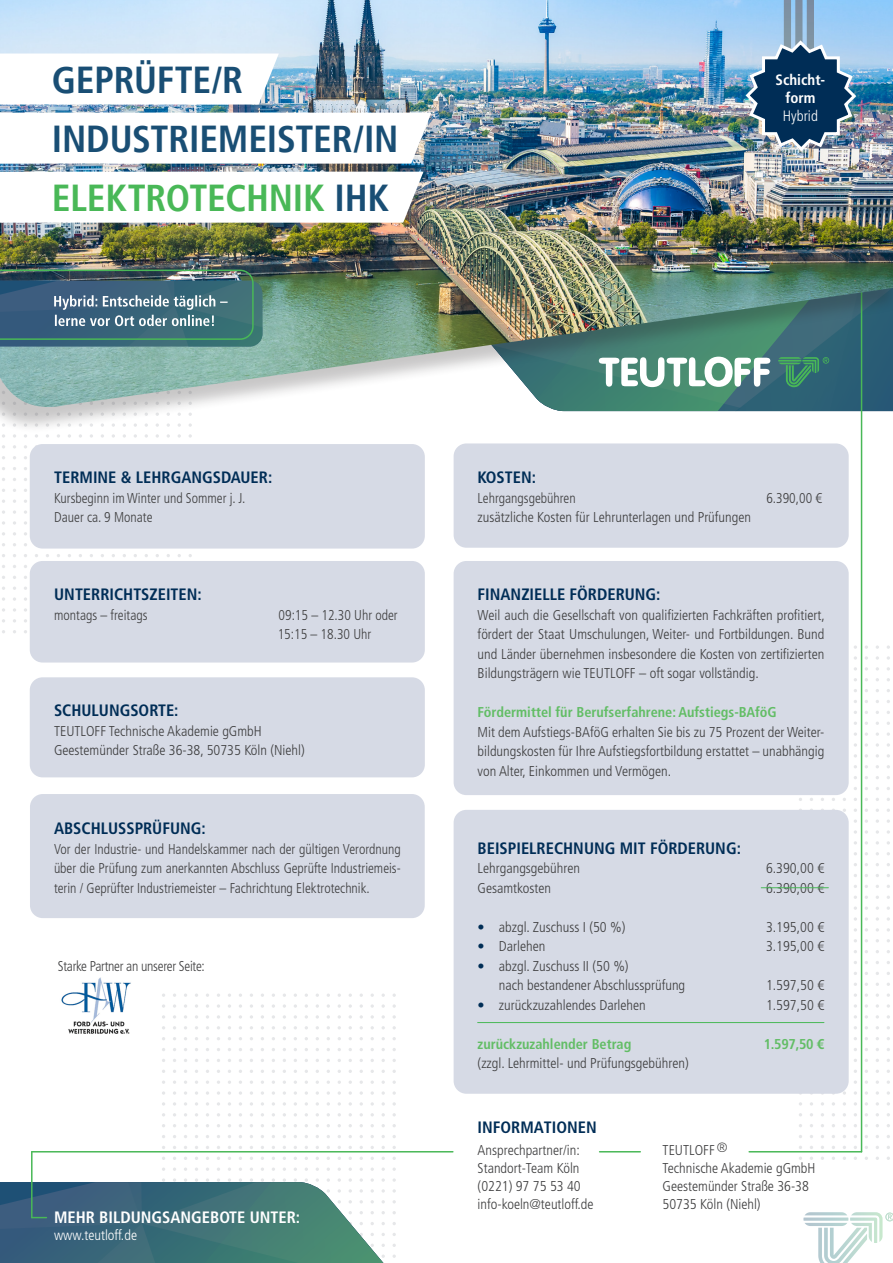
<style>
.page{position:relative;width:893px;height:1263px;background:#fff}
.page>*{position:absolute;margin:0;border:0;box-sizing:border-box;transform-origin:0 0}
.TL_Headline{font:700 condensed 37.5px/59.1px "Frutiger LT";letter-spacing:-.005em;color:#194e74}
.Absatzformat_1{font:700 condensed 16.5px "Frutiger LT Std";color:#002d56}
.t1{font:700 condensed 16.5px "Frutiger LT Std";color:#fff}
.t2{font:700 condensed 15px "Frutiger LT Std";color:#fff}
.t3{font:300 condensed 15px "Frutiger LT Std";color:#fff}
.Absatzformat_1-2{font:300 condensed 14.25px/19.5px "Frutiger LT Std";color:#3e3e3f}
.Absatzformat_1-3{font:300 condensed 14.25px/19.5px "Frutiger LT Std";color:#3e3e3f;text-align:justify;scale:.96 1}
.Absatzformat_1-4{font:700 condensed 14.25px "Frutiger LT Std";color:#62bd65}
.Absatzformat_1-5{font:300 condensed 14.25px "Frutiger LT Std";letter-spacing:-.02em;color:#3e3e3f;scale:.96 1}
.t4{font:300 condensed 14.25px "Frutiger LT Std";color:#fff}
.s1{color:#49b857}
.s2{color:#002d56}
</style>
<div class="page">
<div style="left:30px;top:444px;width:395px;height:105px;background:#d6dae5;border-radius:13px"></div>
<div style="left:30px;top:561px;width:395px;height:101px;background:#d6dae5;border-radius:13px"></div>
<div style="left:30px;top:677px;width:395px;height:100px;background:#d6dae5;border-radius:13px"></div>
<div style="left:454px;top:561px;width:395px;height:234px;background:#d6dae5;border-radius:13px"></div>
<div style="left:454px;top:810px;width:395px;height:284px;background:#d6dae5;border-radius:13px"></div>
<div style="left:454px;top:443px;width:395px;height:105px;background:#d6dae5;border-radius:13px"></div>
<div style="left:30px;top:794px;width:395px;height:124px;background:#d6dae5;border-radius:13px"></div>
<svg style="left:867px;top:1212px;width:15px;height:31px"></svg>
<svg style="left:803px;top:1212px;width:64px;height:51px"></svg>
<svg style="left:885px;top:1212px;width:8px;height:9px"></svg>
<hr style="left:32px;top:1151px;width:421px;height:1px;background:#49b857">
<svg style="left:206px;top:1178px;width:177px;height:4px"></svg>
<svg style="left:0;top:1182px;width:396px;height:81px;background:#52758d"></svg>
<svg style="left:122px;top:1182px;width:261px;height:81px;background:#598987"></svg>
<hr style="left:31px;top:1152px;width:2px;height:65px;background:#49b857">
<svg style="left:32px;top:1182px;width:110px;height:41px;background:#3a607b"></svg>
<hr style="left:861px;top:267px;width:1px;height:885px;background:#49b857">
<div style="left:0;top:0;width:893px;height:434px;background:#231f20;opacity:.25"></div>
<img style="left:0;top:0;width:893px;height:409px">
<img style="left:0;top:54px;width:431px;height:112px">
<svg style="left:0;top:172px;width:423px;height:59px"></svg>
<hr style="left:761px;top:887px;width:67px;height:1px;background:#49b857">
<hr style="left:478px;top:1022px;width:346px;height:1px;background:#49b857">
<img style="left:743px;top:0;width:115px;height:153px">
<hr style="left:600px;top:1151px;width:40px;height:1px;background:#49b857">
<hr style="left:749px;top:1151px;width:112px;height:1px;background:#49b857">
<img style="left:61px;top:978px;width:70px;height:56px">
<svg style="left:0;top:270px;width:262px;height:81px;background:#4c7481"></svg>
<p class="TL_Headline" style="left:52px;top:51px;width:193px">GEPRÜFTE/R</p>
<p class="TL_Headline" style="left:52px;top:110px;width:348px">INDUSTRIEMEISTER/IN<br><span class="s1">ELEKTROTECHNIK</span> IHK</p>
<p class="t2" style="left:776px;top:71px;width:51px">Schicht-</p>
<p class="t2" style="left:785px;top:89px;width:31px">form</p>
<p class="t3" style="left:783px;top:107px;width:37px">Hybrid</p>
<p class="Absatzformat_1" style="left:54px;top:467px;width:220px">TERMINE &amp; LEHRGANGSDAUER:</p>
<p class="Absatzformat_1-3" style="left:54px;top:488px;width:201px">Kursbeginn im Winter und Sommer j. J.</p>
<p class="Absatzformat_1-3" style="left:54px;top:508px;width:104px">Dauer ca. 9 Monate</p>
<p class="Absatzformat_1" style="left:54px;top:584px;width:149px">UNTERRICHTSZEITEN:</p>
<p class="Absatzformat_1-3" style="left:54px;top:605px;width:99px">montags – freitags</p>
<p class="Absatzformat_1-3" style="left:279px;top:605px;width:126px">09:15 – 12.30 Uhr oder</p>
<p class="Absatzformat_1-3" style="left:278px;top:625px;width:99px">15:15 – 18.30 Uhr</p>
<p class="Absatzformat_1" style="left:54px;top:700px;width:126px">SCHULUNGSORTE:</p>
<p class="Absatzformat_1-2" style="left:54px;top:721px;width:209px">TEUTLOFF Technische Akademie gGmbH</p>
<p class="Absatzformat_1-2" style="left:54px;top:740px;width:252px">Geestemünder Straße 36-38, 50735 Köln (Niehl)</p>
<p class="Absatzformat_1" style="left:54px;top:818px;width:153px">ABSCHLUSSPRÜFUNG:</p>
<p class="Absatzformat_1-3" style="left:54px;top:839px;width:363px">Vor der Industrie- und Handelskammer nach der gültigen Verordnung über die Prüfung zum anerkannten Abschluss Geprüfte Industriemeis&shy;terin / Geprüfter Industriemeister – Fachrichtung Elektrotechnik.</p>
<p class="Absatzformat_1-5" style="left:58px;top:957px;width:155px">Starke Partner an unserer Seite:</p>
<p class="t1" style="left:54px;top:1207px;width:248px">MEHR BILDUNGSANGEBOTE UNTER:</p>
<p class="t4" style="left:54px;top:1226px;width:85px">www.teutloff.de</p>
<p class="Absatzformat_1" style="left:478px;top:467px;width:60px">KOSTEN:</p>
<p class="Absatzformat_1-3" style="left:478px;top:488px;width:104px">Lehrgangsgebühren</p>
<p class="Absatzformat_1-3" style="left:766px;top:488px;width:60px">6.390,00 €</p>
<p class="Absatzformat_1-2" style="left:478px;top:508px;width:275px">zusätzliche Kosten für Lehrunterlagen und Prüfungen</p>
<p class="Absatzformat_1" style="left:478px;top:584px;width:184px">FINANZIELLE FÖRDERUNG:</p>
<p class="Absatzformat_1-2" style="left:478px;top:605px;width:349px;text-align:justify">Weil auch die Gesellschaft von qualifizierten Fachkräften profitiert, fördert der Staat Umschulungen, Weiter- und Fortbildungen. Bund und Länder übernehmen insbesondere die Kosten von zertifizierten Bildungsträgern wie TEUTLOFF – oft sogar vollständig.</p>
<p class="Absatzformat_1-4" style="left:478px;top:704px;width:301px">Fördermittel für Berufserfahrene: Aufstiegs-BAföG</p>
<p class="Absatzformat_1-2" style="left:478px;top:722px;width:348px;text-align:justify">Mit dem Aufstiegs-BAföG erhalten Sie bis zu 75 Prozent der Weiter&shy;bildungskosten für Ihre Aufstiegsfortbildung erstattet – unabhängig von Alter, Einkommen und Vermögen.</p>
<p class="Absatzformat_1" style="left:478px;top:838px;width:265px">BEISPIELRECHNUNG MIT FÖRDERUNG:</p>
<p class="Absatzformat_1-2" style="left:478px;top:859px;width:104px">Lehrgangsgebühren</p>
<p class="Absatzformat_1-2" style="left:766px;top:859px;width:60px">6.390,00 €</p>
<p class="Absatzformat_1-2" style="left:478px;top:878px;width:75px">Gesamtkosten</p>
<p class="Absatzformat_1-2" style="left:766px;top:878px;width:60px">6.390,00 €</p>
<p class="Absatzformat_1-2" style="left:478px;top:917px;width:149px"><span class="s2">•</span> abzgl. Zuschuss I (50 %)</p>
<p class="Absatzformat_1-2" style="left:766px;top:917px;width:60px">3.195,00 €</p>
<p class="Absatzformat_1-2" style="left:478px;top:937px;width:69px"><span class="s2">•</span> Darlehen</p>
<p class="Absatzformat_1-2" style="left:766px;top:937px;width:60px">3.195,00 €</p>
<p class="Absatzformat_1-2" style="left:478px;top:956px;width:152px"><span class="s2">•</span> abzgl. Zuschuss II (50 %)</p>
<p class="Absatzformat_1-2" style="left:499px;top:976px;width:188px">nach bestandener Abschlussprüfung</p>
<p class="Absatzformat_1-2" style="left:766px;top:976px;width:60px">1.597,50 €</p>
<p class="Absatzformat_1-2" style="left:478px;top:995px;width:170px"><span class="s2">•</span> zurückzuzahlendes Darlehen</p>
<p class="Absatzformat_1-2" style="left:766px;top:995px;width:60px">1.597,50 €</p>
<p class="Absatzformat_1-4" style="left:478px;top:1035px;width:155px">zurückzuzahlender Betrag</p>
<p class="Absatzformat_1-4" style="left:764px;top:1035px;width:62px">1.597,50 €</p>
<p class="Absatzformat_1-2" style="left:478px;top:1054px;width:213px">(zzgl. Lehrmittel- und Prüfungsgebühren)</p>
<p class="Absatzformat_1" style="left:478px;top:1117px;width:121px">INFORMATIONEN</p>
<p class="Absatzformat_1-2" style="left:478px;top:1141px;width:104px;line-height:18px">Ansprechpartner/in:<br>Standort-Team Köln</p>
<p class="Absatzformat_1-2" style="left:478px;top:1177px;width:117px;line-height:18px">(0221) 97 75 53 40 info-koeln@teutloff.de</p>
<p class="Absatzformat_1-2" style="left:663px;top:1141px;width:154px;line-height:18px">TEUTLOFF <sup>®<br></sup>Technische Akademie gGmbH<br>Geestemünder Straße 36-38<br>50735 Köln (Niehl)</p>
</div>
